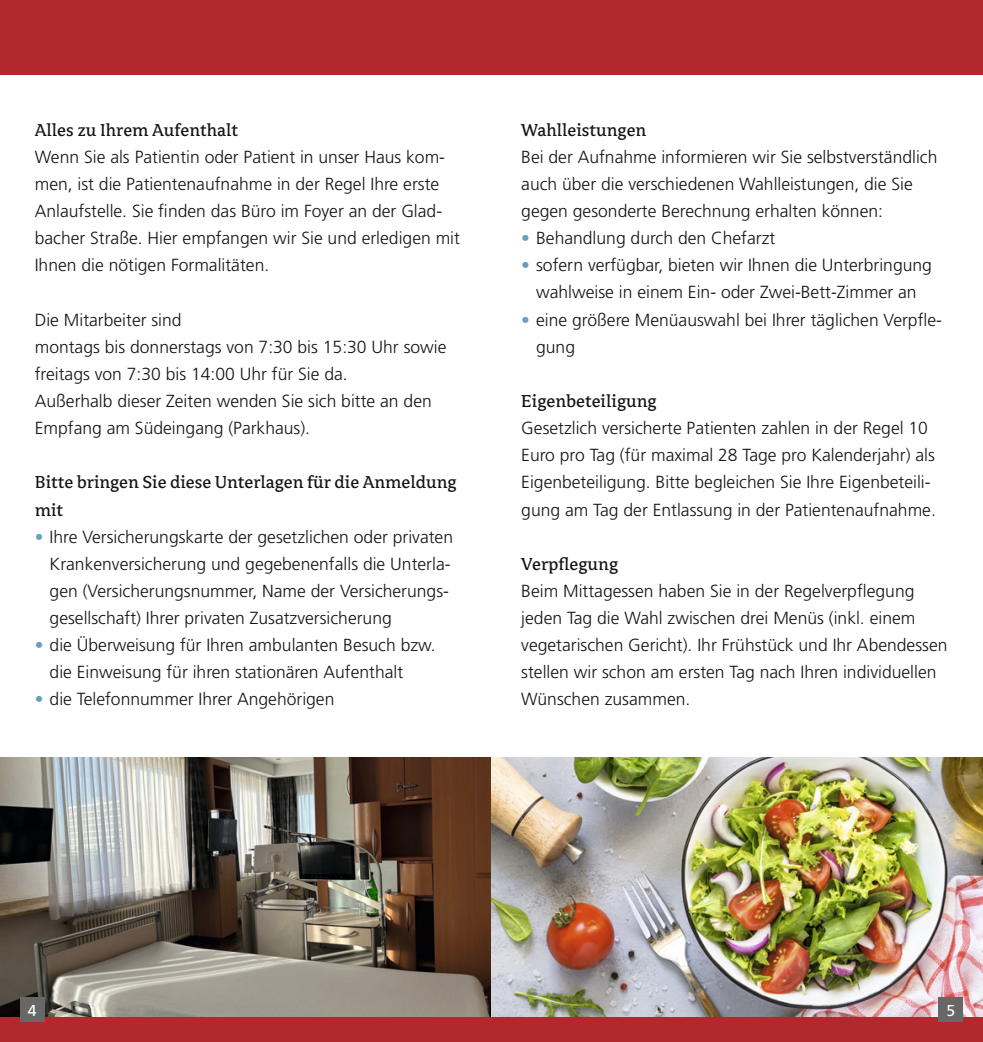
<style>
.page{position:relative;width:983px;height:1042px;background:#fff}
.page>*{position:absolute;margin:0;border:0;box-sizing:border-box;transform-origin:0 0}
.t1{font:19.25px/27.1px "Avance Pro";color:#131413}
.t2{font:300 17.5px/27.1px "Frutiger LT Std";color:#131413}
.t3{font:15.75px "Frutiger LT Std";color:#fff}
.s1{font-weight:900;color:#66a0be}
</style>
<div class="page">
<img style="left:0;top:757px;width:982px;height:260px">
<div style="left:0;top:0;width:982px;height:74px;background:#b3282c"></div>
<div style="left:0;top:1017px;width:982px;height:25px;background:#b3282c"></div>
<div style="left:938px;top:997px;width:24px;height:25px;background:#676766"></div>
<div style="left:20px;top:997px;width:25px;height:25px;background:#676766"></div>
<p class="t1" style="left:35px;top:118px;width:205px">Alles zu Ihrem Aufenthalt</p>
<p class="t2" style="left:35px;top:144px;width:426px">Wenn Sie als Patientin oder Patient in unser Haus kom&shy;men, ist die Patientenaufnahme in der Regel Ihre erste Anlaufstelle. Sie finden das Büro im Foyer an der Glad&shy;bacher Straße. Hier empfangen wir Sie und erledigen mit Ihnen die nötigen Formalitäten.</p>
<p class="t2" style="left:35px;top:307px;width:413px">Die Mitarbeiter sind<br>montags bis donnerstags von 7:30 bis 15:30 Uhr sowie freitags von 7:30 bis 14:00 Uhr für Sie da.<br>Außerhalb dieser Zeiten wenden Sie sich bitte an den Empfang am Südeingang (Parkhaus).</p>
<p class="t1" style="left:35px;top:470px;width:423px">Bitte bringen Sie diese Unterlagen für die Anmeldung mit</p>
<p class="t2" style="left:50px;top:524px;width:405px;text-indent:-15px"><span class="s1">•</span> Ihre Versicherungskarte der gesetzlichen oder privaten Krankenversicherung und gegebenenfalls die Unterla&shy;gen (Versicherungsnummer, Name der Versicherungs&shy;gesellschaft) Ihrer privaten Zusatz versicherung</p>
<p class="t2" style="left:50px;top:632px;width:387px;text-indent:-15px"><span class="s1">•</span> die Überweisung für Ihren ambulanten Besuch bzw. die Einweisung für ihren stationären Aufenthalt</p>
<p class="t2" style="left:35px;top:687px;width:301px"><span class="s1">•</span> die Telefonnummer Ihrer Angehörigen</p>
<p class="t1" style="left:521px;top:118px;width:126px">Wahlleistungen</p>
<p class="t2" style="left:521px;top:144px;width:417px">Bei der Aufnahme informieren wir Sie selbstverständlich auch über die verschiedenen Wahlleistungen, die Sie gegen gesonderte Berechnung erhalten können:</p>
<p class="t2" style="left:521px;top:225px;width:255px"><span class="s1">•</span> Behandlung durch den Chefarzt</p>
<p class="t2" style="left:521px;top:253px;width:412px;text-align:center"><span class="s1">•</span> sofern verfügbar, bieten wir Ihnen die Unterbringung wahlweise in einem Ein- oder Zwei-Bett-Zimmer an</p>
<p class="t2" style="left:536px;top:307px;width:407px;text-indent:-15px"><span class="s1">•</span> eine größere Menüauswahl bei Ihrer täglichen Verpfle&shy;gung</p>
<p class="t1" style="left:521px;top:389px;width:137px">Eigenbeteiligung</p>
<p class="t2" style="left:521px;top:415px;width:416px">Gesetzlich versicherte Patienten zahlen in der Regel 10<br>Euro pro Tag (für maximal 28 Tage pro Kalenderjahr) als Eigenbeteiligung. Bitte begleichen Sie Ihre Eigenbeteili&shy;gung am Tag der Entlassung in der Patientenaufnahme.</p>
<p class="t1" style="left:521px;top:552px;width:98px">Verpflegung</p>
<p class="t2" style="left:521px;top:578px;width:427px">Beim Mittagessen haben Sie in der Regelverpflegung jeden Tag die Wahl zwischen drei Menüs (inkl. einem vegetarischen Gericht). Ihr Frühstück und Ihr Abendessen stellen wir schon am ersten Tag nach Ihren individuellen Wünschen zusammen.</p>
<p class="t3" style="left:28px;top:1002px;width:10px">4</p>
<p class="t3" style="left:946px;top:1002px;width:10px">5</p>
</div>
